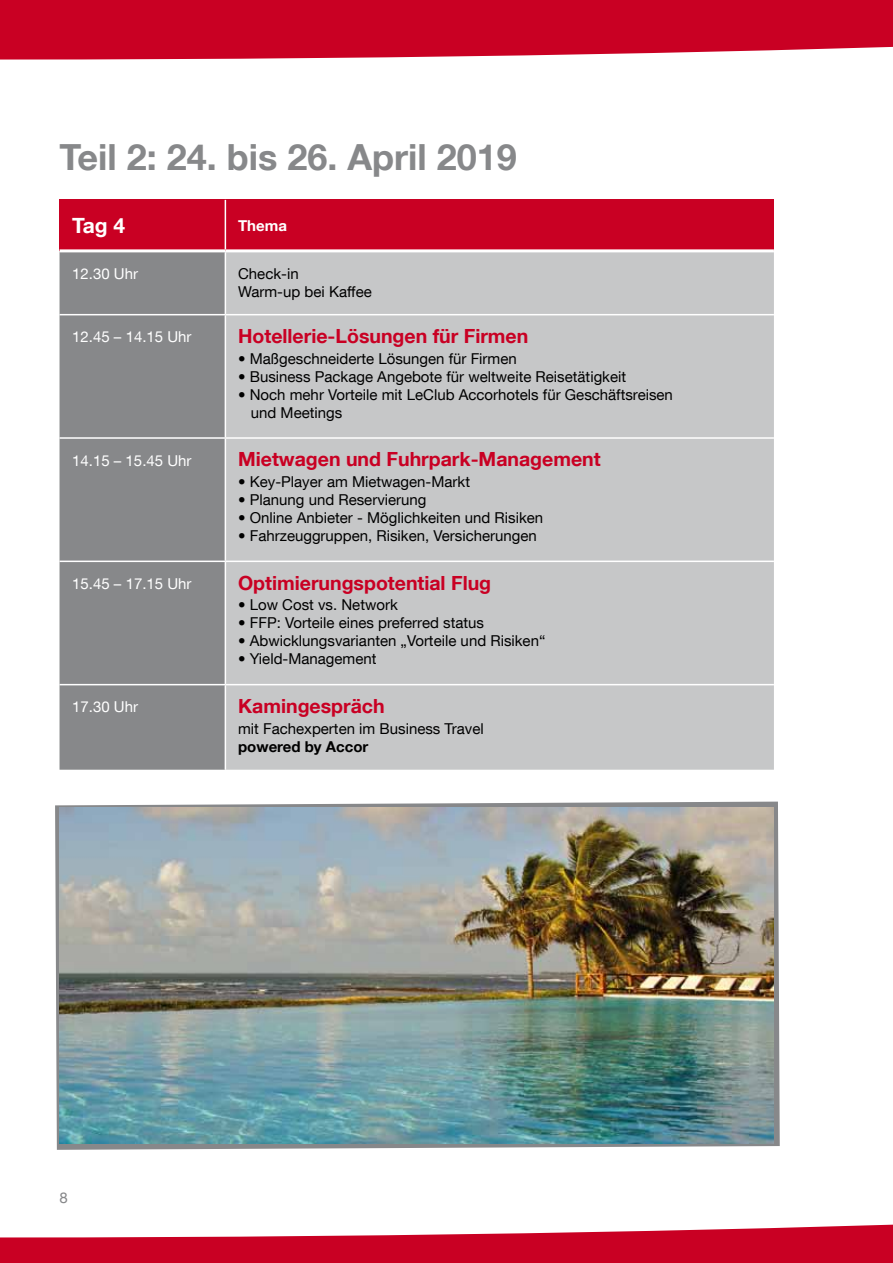
<style>
.page{position:relative;width:893px;height:1263px;background:#fff}
.page>*{position:absolute;margin:0;border:0;box-sizing:border-box;transform-origin:0 0}
.t1{font:700 36px "Helvetica Neue LT Com";color:#87888a}
.t2{font:700 21px "Helvetica Neue LT Com";color:#fff}
.t3{font:700 19.5px "Helvetica Neue LT Com";color:#c90023}
.t4{font:15px/18px "Helvetica Neue LT Com";color:#000}
.t5{font:15px "Helvetica Neue LT Com";color:#fff}
.t6{font:700 15px "Helvetica Neue LT Com";color:#000}
.t7{font:700 15px "Helvetica Neue LT Com";color:#fff}
.t8{font:15px "Helvetica Neue LT Com";color:#87888a}
</style>
<div class="page">
<svg style="left:0;top:0;width:893px;height:60px;background:#cd1333"></svg>
<svg style="left:0;top:1224px;width:893px;height:39px;fill:#c90023"></svg>
<div style="left:60px;top:200px;width:165px;height:51px;background:#c90023"></div>
<div style="left:225px;top:200px;width:549px;height:51px;background:#c90023"></div>
<div style="left:60px;top:252px;width:165px;height:518px;background:#87888a"></div>
<div style="left:226px;top:252px;width:548px;height:518px;background:#c6c7c8"></div>
<hr style="left:60px;top:314px;width:165px;height:1px;background:#fff">
<hr style="left:225px;top:314px;width:549px;height:1px;background:#fff">
<hr style="left:60px;top:437px;width:165px;height:2px;background:#fff">
<hr style="left:225px;top:437px;width:549px;height:2px;background:#fff">
<hr style="left:60px;top:561px;width:165px;height:1px;background:#fff">
<hr style="left:225px;top:561px;width:549px;height:1px;background:#fff">
<hr style="left:60px;top:684px;width:165px;height:1px;background:#fff">
<hr style="left:225px;top:684px;width:549px;height:1px;background:#fff">
<hr style="left:225px;top:200px;width:1px;height:49px;background:#fff">
<hr style="left:60px;top:249px;width:165px;height:3px;background:#fff">
<hr style="left:225px;top:249px;width:549px;height:3px;background:#fff">
<svg style="left:55px;top:802px;width:725px;height:348px;fill:#87888a"></svg>
<img style="left:60px;top:808px;width:714px;height:336px">
<h1 class="t1" style="left:60px;top:135px;width:459px">Teil 2: 24. bis 26. April 2019</h1>
<h2 class="t2" style="left:72px;top:212px;width:54px">Tag 4</h2>
<p class="t7" style="left:238px;top:216px;width:50px">Thema</p>
<p class="t5" style="left:72px;top:264px;width:67px">12.30 Uhr</p>
<p class="t4" style="left:238px;top:264px;width:135px">Check-in<br>Warm-up bei Kaffee</p>
<p class="t5" style="left:72px;top:328px;width:121px">12.45 – 14.15 Uhr</p>
<h3 class="t3" style="left:238px;top:324px;width:292px">Hotellerie-Lösungen für Firmen</h3>
<p class="t4" style="left:238px;top:349px;width:280px">• Maßgeschneiderte Lösungen für Firmen</p>
<p class="t4" style="left:238px;top:367px;width:390px">• Business Package Angebote für weltweite Reisetätigkeit</p>
<p class="t4" style="left:251px;top:385px;width:424px;text-indent:-13px">• Noch mehr Vorteile mit LeClub Accorhotels für Geschäftsreisen und Meetings</p>
<p class="t5" style="left:72px;top:451px;width:121px">14.15 – 15.45 Uhr</p>
<h3 class="t3" style="left:238px;top:447px;width:364px">Mietwagen und Fuhrpark-Management</h3>
<p class="t4" style="left:238px;top:472px;width:233px">• Key-Player am Mietwagen-Markt</p>
<p class="t4" style="left:238px;top:490px;width:190px">• Planung und Reservierung</p>
<p class="t4" style="left:238px;top:508px;width:307px">• Online Anbieter - Möglichkeiten und Risiken</p>
<p class="t4" style="left:238px;top:526px;width:300px">• Fahrzeuggruppen, Risiken, Versicherungen</p>
<p class="t5" style="left:72px;top:574px;width:121px">15.45 – 17.15 Uhr</p>
<h3 class="t3" style="left:238px;top:570px;width:255px">Optimierungspotential Flug</h3>
<p class="t4" style="left:238px;top:595px;width:161px">• Low Cost vs. Network</p>
<p class="t4" style="left:238px;top:613px;width:247px">• FFP: Vorteile eines preferred status</p>
<p class="t4" style="left:238px;top:631px;width:309px">• Abwicklungsvarianten „Vorteile und Risiken“</p>
<p class="t4" style="left:238px;top:649px;width:140px">• Yield-Management</p>
<p class="t5" style="left:72px;top:698px;width:67px">17.30 Uhr</p>
<h3 class="t3" style="left:238px;top:694px;width:148px">Kamingespräch</h3>
<p class="t4" style="left:238px;top:719px;width:247px">mit Fachexperten im Business Travel</p>
<p class="t6" style="left:238px;top:737px;width:132px">powered by Accor</p>
<p class="t8" style="left:60px;top:1189px;width:10px">8</p>
</div>
